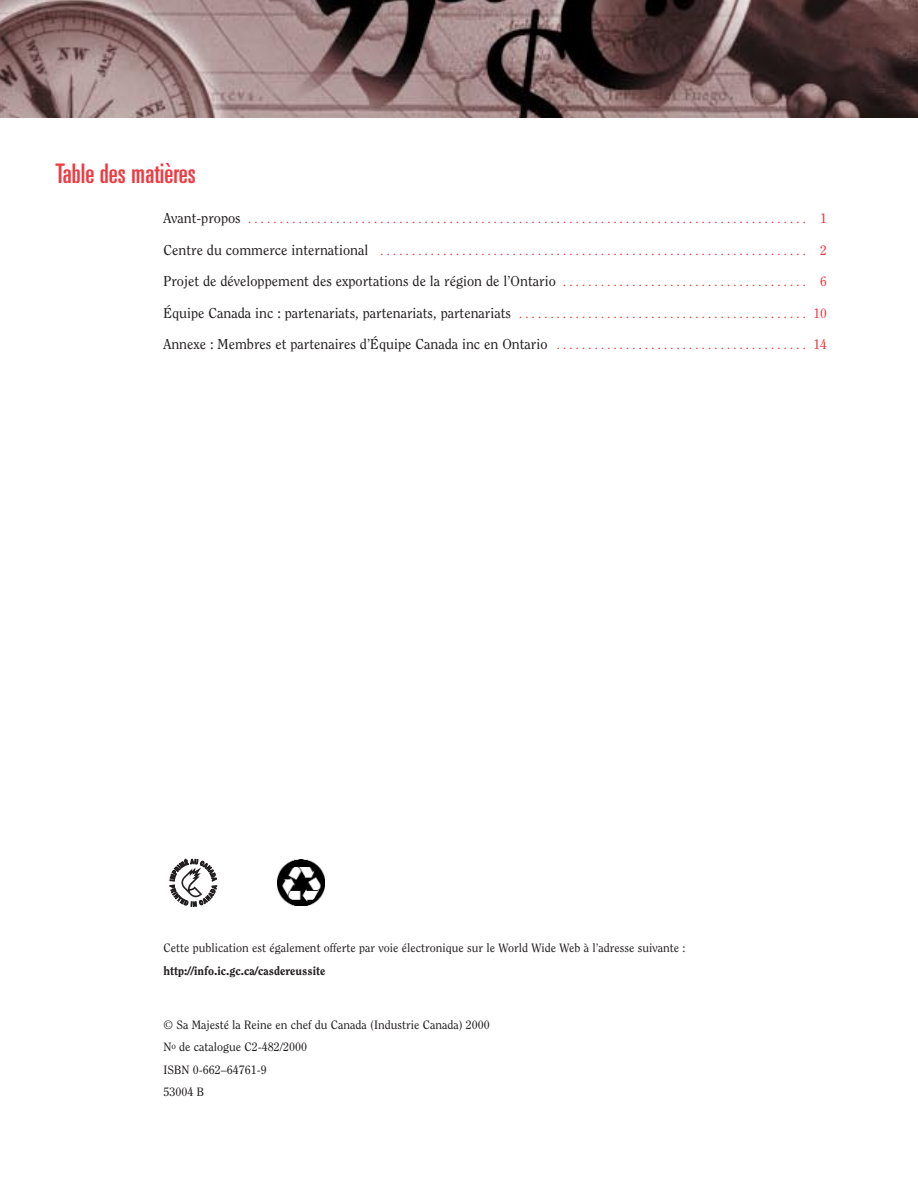
<style>
.page{position:relative;width:918px;height:1188px;background:#fff}
.page>*{position:absolute;margin:0;border:0;box-sizing:border-box;transform-origin:0 0}
.t1{font:ultra-condensed 27px "Univers";color:#ee3a41}
.t2{font:14.25px "Clearface";color:#231f20}
.t3{font:12px "Clearface";color:#ee3a41}
.t4{font:12px/22.5px "Clearface";color:#231f20}
.t5{font:800 12px "Clearface";color:#231f20}
.s1{font-size:14.25px;color:#231f20}
.s2{font-size:13.5px}
.s3{font-size:12px;color:#ee3a41}
.s4{font-size:13.5px;color:#ee3a41}
</style>
<div class="page">
<img style="left:0;top:0;width:918px;height:118px">
<svg style="left:169px;top:859px;width:48px;height:48px"></svg>
<img style="left:277px;top:859px;width:47px;height:47px">
<h1 class="t1" style="left:55px;top:163px;width:142px">Table des matières</h1>
<p class="t3" style="left:163px;top:214px;width:665px"><span class="s1">Avant-propos</span> . . . . . . . . . . . . . . . . . . . . . . . . . . . . . . . . . . . . . . . . . . . . . . . . . . . . . . . . . . . . . . . . . . . . . . . . . . . . . . . . . . . . . . . . . <span class="s2">1</span></p>
<p class="t3" style="left:163px;top:246px;width:665px"><span class="s1">Centre du commerce international</span> . . . . . . . . . . . . . . . . . . . . . . . . . . . . . . . . . . . . . . . . . . . . . . . . . . . . . . . . . . . . . . . . . . . . <span class="s2">2</span></p>
<p class="t2" style="left:163px;top:276px;width:665px">Projet de développement des exportations de la région de l’Ontario <span class="s3">. . . . . . . . . . . . . . . . . . . . . . . . . . . . . . . . . . . . . . .</span> <span class="s4">6</span></p>
<p class="t2" style="left:163px;top:307px;width:665px">Équipe Canada inc : partenariats, partenariats, partenariats <span class="s3">. . . . . . . . . . . . . . . . . . . . . . . . . . . . . . . . . . . . . . . . . . . . . .</span> <span class="s4">10</span></p>
<p class="t2" style="left:163px;top:339px;width:665px">Annexe : Membres et partenaires d’Équipe Canada inc en Ontario <span class="s3">. . . . . . . . . . . . . . . . . . . . . . . . . . . . . . . . . . . . . . . .</span> <span class="s4">14</span></p>
<p class="t4" style="left:163px;top:938px;width:523px">Cette publication est également offerte par voie électronique sur le World Wide Web à l’adresse suivante :</p>
<p class="t5" style="left:163px;top:966px;width:163px">http://info.ic.gc.ca/casdereussite</p>
<p class="t4" style="left:163px;top:1014px;width:328px">© Sa Majesté la Reine en chef du Canada (Industrie Canada) 2000<br>N<sup>o</sup> de catalogue C2-482/2000<br>ISBN 0-662–64761-9<br>53004 B</p>
</div>
